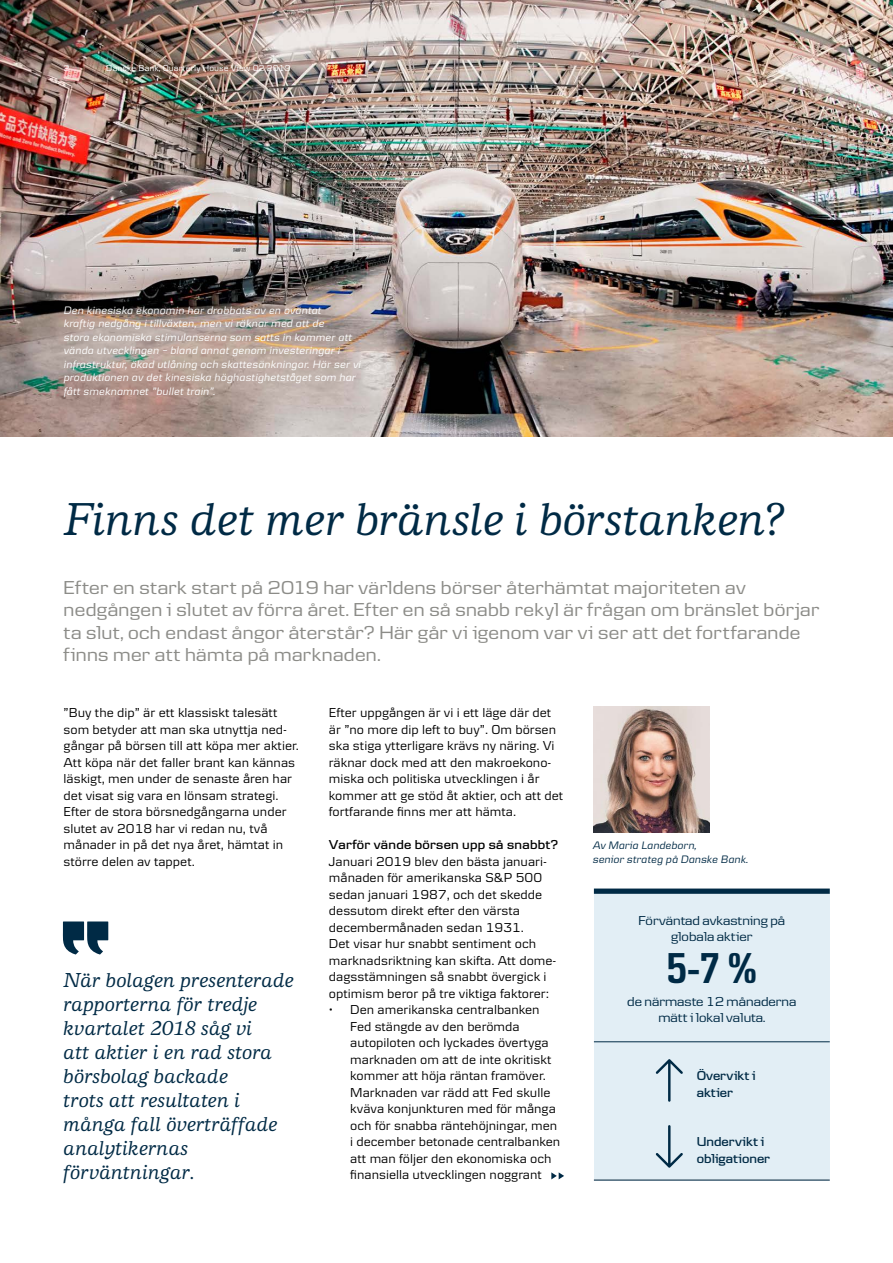
<style>
.page{position:relative;width:893px;height:1263px;background:#fff}
.page>*{position:absolute;margin:0;border:0;box-sizing:border-box;transform-origin:0 0}
.t1{font:italic 500 48px "Danske Human";color:#002a45}
.t2{font:600 condensed 45px "Danske";color:#002a45}
.t3{font:italic 500 21px/24px "Danske Human";color:#002a45}
.t4{font:19.5px/22.5px "Danske Headline";letter-spacing:.02em;color:#8c8c88}
.t5{font:13.5px/16.5px "Danske Textv 2";color:#000}
.t6{font:13.5px/16.2px "Danske Headline";color:#002a45;text-align:center}
.t7{font:600 13.5px/16.5px "Danske Headline";color:#002a45}
.t8{font:600 13.5px "Danske Headline";letter-spacing:.02em;color:#000}
.t9{font:italic 11.25px/13.5px "Danske Textv 2";letter-spacing:.01em;color:#fff}
.t10{font:italic 11.25px/13.5px "Danske Text";color:#002a45}
.t11{font:9px "Danske Text";letter-spacing:.005em;color:#fff}
</style>
<div class="page">
<img style="left:0;top:0;width:893px;height:437px">
<svg style="left:551px;top:1172px;width:13px;height:7px"></svg>
<img style="left:594px;top:707px;width:115px;height:126px">
<svg style="left:62px;top:921px;width:46px;height:33px"></svg>
<div style="left:594px;top:889px;width:236px;height:290px;background:#e2eef5"></div>
<div style="left:594px;top:888px;width:236px;height:6px;background:#002a45"></div>
<hr style="left:594px;top:1041px;width:236px;height:1px;background:#002a45">
<hr style="left:594px;top:1179px;width:236px;height:1px;background:#002a45">
<svg style="left:656px;top:1125px;width:27px;height:43px"></svg>
<svg style="left:656px;top:1059px;width:27px;height:43px"></svg>
<p class="t11" style="left:64px;top:63px;width:7px">2</p>
<p class="t11" style="left:106px;top:63px;width:186px">Danske Bank, Quarterly House View Q2 2019</p>
<p class="t9" style="left:64px;top:303px;width:299px">Den kinesiska ekonomin har drabbats av en oväntat<br>kraftig nedgång i tillväxten, men vi räknar med att de<br>stora ekonomiska stimulanserna som satts in kommer att vända utvecklingen – bland annat genom investeringar i infrastruktur, ökad utlåning och skattesänkningar. Här ser vi produktionen av det kinesiska höghastighetståget som har fått smeknamnet ”bullet train”.</p>
<h1 class="t1" style="left:64px;top:492px;width:721px">Finns det mer bränsle i börstanken?</h1>
<p class="t4" style="left:64px;top:575px;width:757px">Efter en stark start på 2019 har världens börser återhämtat majoriteten av nedgången i slutet av förra året. Efter en så snabb rekyl är frågan om bränslet börjar ta slut, och endast ångor återstår? Här går vi igenom var vi ser att det fortfarande finns mer att hämta på marknaden.</p>
<p class="t5" style="left:64px;top:704px;width:237px">”Buy the dip” är ett klassiskt talesätt som betyder att man ska utnyttja ned&shy;gångar på börsen till att köpa mer aktier.<br>Att köpa när det faller brant kan kännas läskigt, men under de senaste åren har det visat sig vara en lönsam strategi.<br>Efter de stora börsnedgångarna under slutet av 2018 har vi redan nu, två månader in på det nya året, hämtat in större delen av tappet.</p>
<h3 class="t3" style="left:64px;top:968px;width:232px">När bolagen presenterade rapporterna för tredje kvartalet 2018 såg vi<br>att aktier i en rad stora börsbolag backade<br>trots att resultaten i många fall överträffade analytikernas förväntningar.</h3>
<p class="t5" style="left:329px;top:704px;width:236px">Efter uppgången är vi i ett läge där det är ”no more dip left to buy”. Om börsen ska stiga ytterligare krävs ny näring. Vi räknar dock med att den makroekono&shy;miska och politiska utvecklingen i år kommer att ge stöd åt aktier, och att det fortfarande finns mer att hämta.</p>
<p class="t8" style="left:329px;top:837px;width:231px">Varför vände börsen upp så snabbt?</p>
<p class="t5" style="left:329px;top:853px;width:229px">Januari 2019 blev den bästa januari&shy;månaden för amerikanska S&amp;P 500 sedan januari 1987, och det skedde dessutom direkt efter den värsta decembermånaden sedan 1931.<br>Det visar hur snabbt sentiment och marknadsriktning kan skifta. Att dome&shy;dagsstämningen så snabbt övergick i optimism beror på tre viktiga faktorer:</p>
<p class="t5" style="left:350px;top:1001px;width:212px;text-indent:-21px">• Den amerikanska centralbanken Fed stängde av den berömda autopiloten och lyckades övertyga marknaden om att de inte okritiskt kommer att höja räntan framöver.<br>Marknaden var rädd att Fed skulle kväva konjunkturen med för många och för snabba räntehöjningar, men i december betonade centralbanken att man följer den ekonomiska och finansiella utvecklingen noggrant</p>
<p class="t10" style="left:593px;top:838px;width:157px">Av Maria Landeborn,<br>senior strateg på Danske Bank.</p>
<p class="t6" style="left:638px;top:912px;width:148px">Förväntad avkastning på globala aktier</p>
<h2 class="t2" style="left:667px;top:944px;width:92px">5-7 %</h2>
<p class="t6" style="left:627px;top:993px;width:171px">de närmaste 12 månaderna mätt i lokal valuta.</p>
<p class="t7" style="left:697px;top:1067px;width:61px">Övervikt i aktier</p>
<p class="t7" style="left:697px;top:1133px;width:75px">Undervikt i obligationer</p>
</div>
